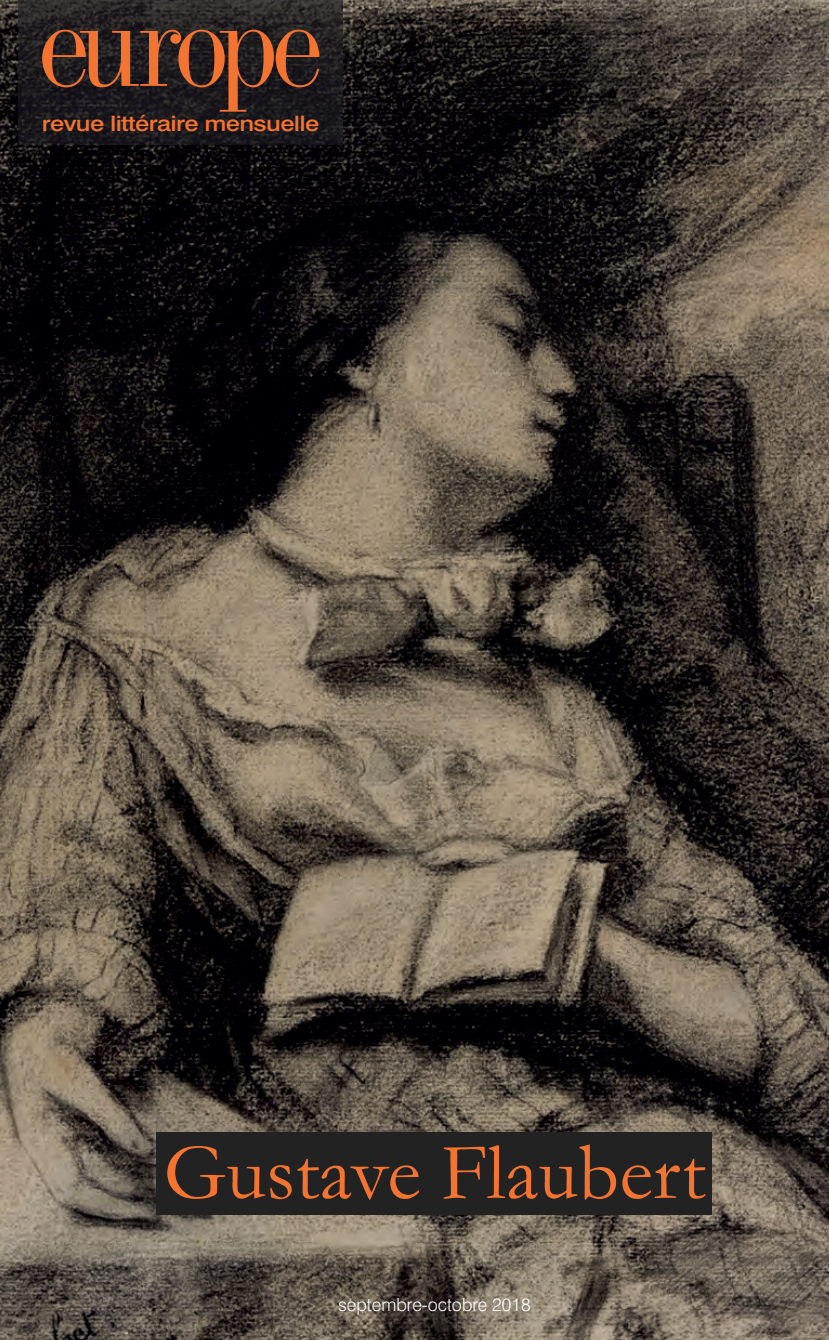
<style>
.page{position:relative;width:829px;height:1340px;background:#fff}
.page>*{position:absolute;margin:0;border:0;box-sizing:border-box;transform-origin:0 0}
.t1{font:117px "Industrial 736 BT";letter-spacing:-.075em;color:#f37331;scale:1.07 1}
.t2{font:81px "Garamond";color:#f37331}
.t3{font:500 21.15px "Swiss 721 BT";letter-spacing:-.025em;color:#f37331;scale:1.2 1}
.t4{font:300 18px "Swiss 721 BT";color:#fff}
</style>
<div class="page">
<img style="left:0;top:0;width:829px;height:1339px">
<img style="left:19px;top:0;width:323px;height:145px">
<div style="left:157px;top:1131px;width:555px;height:83px;background:#222223"></div>
<h1 class="t1" style="left:37px;top:-23px;width:269px">europe</h1>
<p class="t3" style="left:42px;top:111px;width:233px">revue littéraire mensuelle</p>
<h2 class="t2" style="left:163px;top:1122px;width:543px">Gustave Flaubert</h2>
<p class="t4" style="left:338px;top:1294px;width:194px">septembre-octobre 2018</p>
</div>
